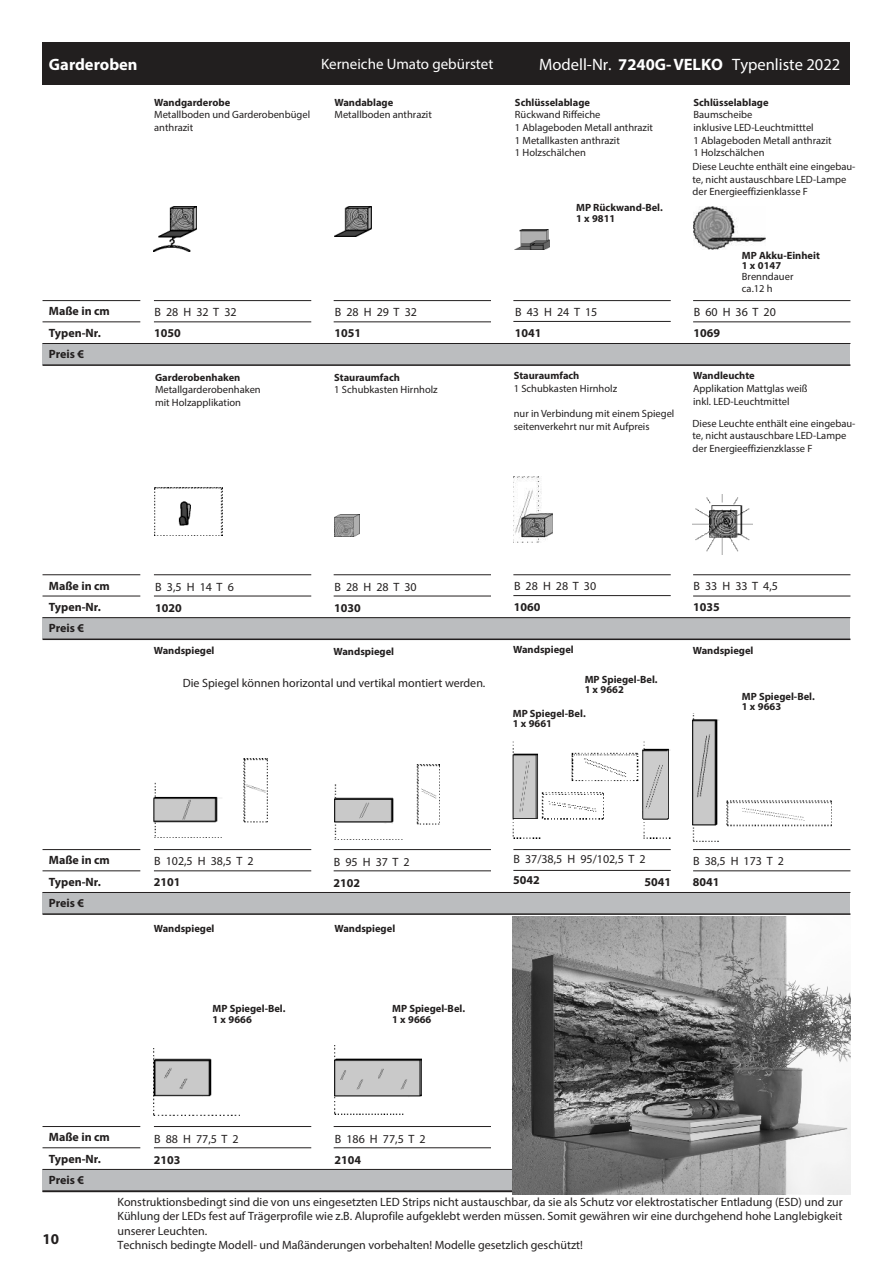
<style>
.page{position:relative;width:893px;height:1263px;background:#fff}
.page>*{position:absolute;margin:0;border:0;box-sizing:border-box;transform-origin:0 0}
.t1{font:16.5px "Myriad Pro";color:#fff}
.t2{font:700 16.5px "Myriad Pro";color:#fff}
.t3{font:15px "Myriad Pro";color:#fff}
.t4{font:700 15px "Myriad Pro";color:#221f1f}
.t5{font:12px/14.4px "Myriad Pro";color:#221f1f}
.t6{font:700 12px/21.3px "Myriad Pro";color:#221f1f}
.t7{font:10.5px/12.6px "Myriad Pro";color:#221f1f}
.t8{font:700 10.5px/10.8px "Myriad Pro";color:#221f1f}
.s1{font-weight:700}
</style>
<div class="page">
<div style="left:43px;top:43px;width:807px;height:42px;background:#221f1f"></div>
<div style="left:43px;top:617px;width:807px;height:21px;background:#bbbdbf"></div>
<hr style="left:43px;top:574px;width:97px;height:1px;background:#221f1f">
<hr style="left:154px;top:574px;width:157px;height:1px;background:#221f1f">
<hr style="left:334px;top:596px;width:157px;height:1px;background:#221f1f">
<hr style="left:334px;top:574px;width:157px;height:1px;background:#221f1f">
<hr style="left:513px;top:595px;width:158px;height:1px;background:#221f1f">
<hr style="left:513px;top:574px;width:158px;height:1px;background:#221f1f">
<hr style="left:693px;top:596px;width:157px;height:1px;background:#221f1f">
<hr style="left:693px;top:574px;width:157px;height:1px;background:#221f1f">
<hr style="left:154px;top:596px;width:157px;height:1px;background:#221f1f">
<hr style="left:43px;top:617px;width:807px;height:1px;background:#221f1f">
<hr style="left:43px;top:596px;width:97px;height:1px;background:#221f1f">
<hr style="left:43px;top:638px;width:807px;height:2px;background:#221f1f">
<img style="left:155px;top:488px;width:67px;height:47px">
<img style="left:334px;top:514px;width:26px;height:22px">
<img style="left:513px;top:477px;width:40px;height:65px">
<img style="left:693px;top:495px;width:60px;height:60px">
<div style="left:43px;top:892px;width:807px;height:21px;background:#bbbdbf"></div>
<hr style="left:43px;top:849px;width:97px;height:1px;background:#221f1f">
<hr style="left:154px;top:849px;width:157px;height:1px;background:#221f1f">
<hr style="left:334px;top:870px;width:157px;height:1px;background:#221f1f">
<hr style="left:334px;top:849px;width:157px;height:1px;background:#221f1f">
<hr style="left:513px;top:870px;width:158px;height:1px;background:#221f1f">
<hr style="left:513px;top:849px;width:158px;height:1px;background:#221f1f">
<hr style="left:693px;top:870px;width:157px;height:1px;background:#221f1f">
<hr style="left:693px;top:849px;width:157px;height:1px;background:#221f1f">
<hr style="left:154px;top:870px;width:157px;height:1px;background:#221f1f">
<hr style="left:43px;top:892px;width:807px;height:1px;background:#221f1f">
<hr style="left:43px;top:870px;width:97px;height:1px;background:#221f1f">
<hr style="left:43px;top:913px;width:807px;height:2px;background:#221f1f">
<img style="left:154px;top:758px;width:114px;height:80px">
<img style="left:334px;top:765px;width:106px;height:74px">
<img style="left:513px;top:741px;width:158px;height:97px">
<img style="left:693px;top:715px;width:139px;height:126px">
<div style="left:43px;top:1169px;width:807px;height:21px;background:#bbbdbf"></div>
<hr style="left:43px;top:1126px;width:97px;height:1px;background:#221f1f">
<hr style="left:154px;top:1126px;width:157px;height:1px;background:#221f1f">
<hr style="left:334px;top:1147px;width:157px;height:1px;background:#221f1f">
<hr style="left:334px;top:1126px;width:157px;height:1px;background:#221f1f">
<hr style="left:154px;top:1147px;width:157px;height:1px;background:#221f1f">
<hr style="left:43px;top:1169px;width:807px;height:1px;background:#221f1f">
<hr style="left:43px;top:1147px;width:97px;height:1px;background:#221f1f">
<hr style="left:43px;top:1190px;width:807px;height:2px;background:#221f1f">
<img style="left:334px;top:1045px;width:87px;height:70px">
<img style="left:153px;top:1048px;width:87px;height:68px">
<div style="left:43px;top:343px;width:807px;height:21px;background:#bbbdbf"></div>
<hr style="left:43px;top:300px;width:97px;height:1px;background:#221f1f">
<hr style="left:154px;top:300px;width:157px;height:1px;background:#221f1f">
<hr style="left:334px;top:321px;width:157px;height:1px;background:#221f1f">
<hr style="left:334px;top:300px;width:157px;height:1px;background:#221f1f">
<hr style="left:513px;top:321px;width:158px;height:1px;background:#221f1f">
<hr style="left:513px;top:300px;width:158px;height:1px;background:#221f1f">
<hr style="left:693px;top:321px;width:157px;height:1px;background:#221f1f">
<hr style="left:693px;top:300px;width:157px;height:1px;background:#221f1f">
<hr style="left:154px;top:321px;width:157px;height:1px;background:#221f1f">
<hr style="left:43px;top:343px;width:807px;height:1px;background:#221f1f">
<hr style="left:43px;top:321px;width:97px;height:1px;background:#221f1f">
<hr style="left:43px;top:364px;width:807px;height:2px;background:#221f1f">
<img style="left:154px;top:206px;width:42px;height:45px">
<img style="left:334px;top:206px;width:37px;height:31px">
<img style="left:515px;top:230px;width:35px;height:20px">
<img style="left:693px;top:206px;width:72px;height:44px">
<img style="left:513px;top:916px;width:337px;height:278px">
<h1 class="t2" style="left:49px;top:54px;width:90px">Garderoben</h1>
<h2 class="t3" style="left:321px;top:55px;width:174px">Kerneiche Umato gebürstet</h2>
<h1 class="t1" style="left:539px;top:54px;width:303px">Modell-Nr. <span class="s1">7240G- VELKO</span> Typenliste 2022</h1>
<p class="t8" style="left:154px;top:96px;width:78px">Wandgarderobe</p>
<p class="t7" style="left:154px;top:108px;width:157px">Metallboden und Garderobenbügel anthrazit</p>
<p class="t8" style="left:335px;top:96px;width:60px">Wandablage</p>
<p class="t7" style="left:335px;top:108px;width:99px">Metallboden anthrazit</p>
<p class="t6" style="left:49px;top:300px;width:62px">Maße in cm<br>Typen-Nr.<br>Preis €</p>
<p class="t5" style="left:154px;top:305px;width:84px">B 28 H 32 T 32</p>
<p class="t6" style="left:154px;top:322px;width:28px">1050</p>
<p class="t8" style="left:155px;top:371px;width:87px">Garderobenhaken</p>
<p class="t7" style="left:155px;top:383px;width:107px">Metallgarderobenhaken mit Holzapplikation</p>
<p class="t5" style="left:335px;top:305px;width:84px">B 28 H 29 T 32</p>
<p class="t6" style="left:335px;top:322px;width:28px">1051</p>
<p class="t8" style="left:334px;top:371px;width:67px">Stauraumfach</p>
<p class="t7" style="left:334px;top:383px;width:105px">1 Schubkasten Hirnholz</p>
<p class="t8" style="left:515px;top:97px;width:77px">Schlüsselablage</p>
<p class="t7" style="left:515px;top:108px;width:140px">Rückwand Riffeiche<br>1 Ablageboden Metall anthrazit<br>1 Metallkasten anthrazit<br>1 Holzschälchen</p>
<p class="t8" style="left:693px;top:97px;width:77px">Schlüsselablage</p>
<p class="t7" style="left:693px;top:108px;width:140px">Baumscheibe<br>inklusive LED-Leuchtmitttel<br>1 Ablageboden Metall anthrazit<br>1 Holzschälchen</p>
<p class="t7" style="left:693px;top:160px;width:164px">Diese Leuchte enthält eine eingebau&shy;te, nicht austauschbare LED-Lampe der Energieeffizienklasse F</p>
<p class="t8" style="left:576px;top:202px;width:88px;line-height:10.4px">MP Rückwand-Bel.<br>1 x 9811</p>
<p class="t8" style="left:742px;top:250px;width:79px;line-height:10.4px">MP Akku-Einheit<br>1 x 0147</p>
<p class="t7" style="left:742px;top:270px;width:53px">Brenndauer ca.12 h</p>
<p class="t5" style="left:515px;top:305px;width:84px">B 43 H 24 T 15</p>
<p class="t5" style="left:694px;top:305px;width:84px">B 60 H 36 T 20</p>
<p class="t6" style="left:515px;top:322px;width:28px">1041</p>
<p class="t6" style="left:693px;top:322px;width:28px">1069</p>
<p class="t8" style="left:514px;top:370px;width:67px">Stauraumfach</p>
<p class="t7" style="left:514px;top:382px;width:105px">1 Schubkasten Hirnholz</p>
<p class="t7" style="left:514px;top:407px;width:162px">nur in Verbindung mit einem Spiegel seitenverkehrt nur mit Aufpreis</p>
<p class="t8" style="left:693px;top:370px;width:63px">Wandleuchte</p>
<p class="t7" style="left:693px;top:382px;width:116px">Applikation Mattglas weiß inkl. LED-Leuchtmittel</p>
<p class="t7" style="left:693px;top:416px;width:164px">Diese Leuchte enthält eine eingebau&shy;te, nicht austauschbare LED-Lampe der Energieeffizienzklasse F</p>
<p class="t6" style="left:49px;top:574px;width:62px">Maße in cm<br>Typen-Nr.<br>Preis €</p>
<p class="t5" style="left:155px;top:579px;width:80px">B 3,5 H 14 T 6</p>
<p class="t5" style="left:335px;top:579px;width:84px">B 28 H 28 T 30</p>
<p class="t5" style="left:514px;top:578px;width:84px">B 28 H 28 T 30</p>
<p class="t5" style="left:693px;top:578px;width:86px">B 33 H 33 T 4,5</p>
<p class="t6" style="left:155px;top:597px;width:28px">1020</p>
<p class="t6" style="left:334px;top:597px;width:28px">1030</p>
<p class="t6" style="left:514px;top:596px;width:28px">1060</p>
<p class="t6" style="left:693px;top:596px;width:28px">1035</p>
<p class="t8" style="left:154px;top:645px;width:62px">Wandspiegel</p>
<p class="t8" style="left:333px;top:646px;width:62px">Wandspiegel</p>
<p class="t8" style="left:513px;top:644px;width:62px">Wandspiegel</p>
<p class="t8" style="left:693px;top:645px;width:62px">Wandspiegel</p>
<p class="t5" style="left:183px;top:676px;width:304px">Die Spiegel können horizontal und vertikal montiert werden.</p>
<p class="t8" style="left:585px;top:673px;width:74px">MP Spiegel-Bel.<br>1 x 9662</p>
<p class="t8" style="left:513px;top:707px;width:74px">MP Spiegel-Bel.<br>1 x 9661</p>
<p class="t8" style="left:742px;top:690px;width:74px">MP Spiegel-Bel.<br>1 x 9663</p>
<p class="t6" style="left:49px;top:849px;width:62px">Maße in cm<br>Typen-Nr.<br>Preis €</p>
<p class="t5" style="left:154px;top:853px;width:101px">B 102,5 H 38,5 T 2</p>
<p class="t5" style="left:334px;top:854px;width:78px">B 95 H 37 T 2</p>
<p class="t6" style="left:154px;top:871px;width:28px">2101</p>
<p class="t6" style="left:333px;top:872px;width:28px">2102</p>
<p class="t8" style="left:154px;top:923px;width:62px">Wandspiegel</p>
<p class="t8" style="left:335px;top:923px;width:62px">Wandspiegel</p>
<p class="t8" style="left:213px;top:1003px;width:74px">MP Spiegel-Bel.<br>1 x 9666</p>
<p class="t8" style="left:392px;top:1003px;width:74px">MP Spiegel-Bel.<br>1 x 9666</p>
<p class="t5" style="left:513px;top:852px;width:134px">B 37/38,5 H 95/102,5 T 2</p>
<p class="t6" style="left:644px;top:871px;width:28px">5041</p>
<p class="t6" style="left:693px;top:871px;width:28px">8041</p>
<p class="t5" style="left:693px;top:853px;width:92px">B 38,5 H 173 T 2</p>
<p class="t6" style="left:513px;top:869px;width:28px">5042</p>
<p class="t6" style="left:49px;top:1126px;width:62px">Maße in cm<br>Typen-Nr.<br>Preis €</p>
<h2 class="t4" style="left:43px;top:1229px;width:18px">10</h2>
<p class="t5" style="left:154px;top:1131px;width:86px">B 88 H 77,5 T 2</p>
<p class="t6" style="left:154px;top:1148px;width:28px">2103</p>
<p class="t5" style="left:335px;top:1131px;width:92px">B 186 H 77,5 T 2</p>
<p class="t6" style="left:335px;top:1148px;width:28px">2104</p>
<p class="t5" style="left:118px;top:1194px;width:727px">Konstruktionsbedingt sind die von uns eingesetzten LED Strips nicht austauschbar, da sie als Schutz vor elektrostatischer Entladung (ESD) und zur Kühlung der LEDs fest auf Trägerprofile wie z.B. Aluprofile aufgeklebt werden müssen. Somit gewähren wir eine durchgehend hohe Langlebigkeit unserer Leuchten.<br>Technisch bedingte Modell- und Maßänderungen vorbehalten! Modelle gesetzlich geschützt!</p>
</div>
